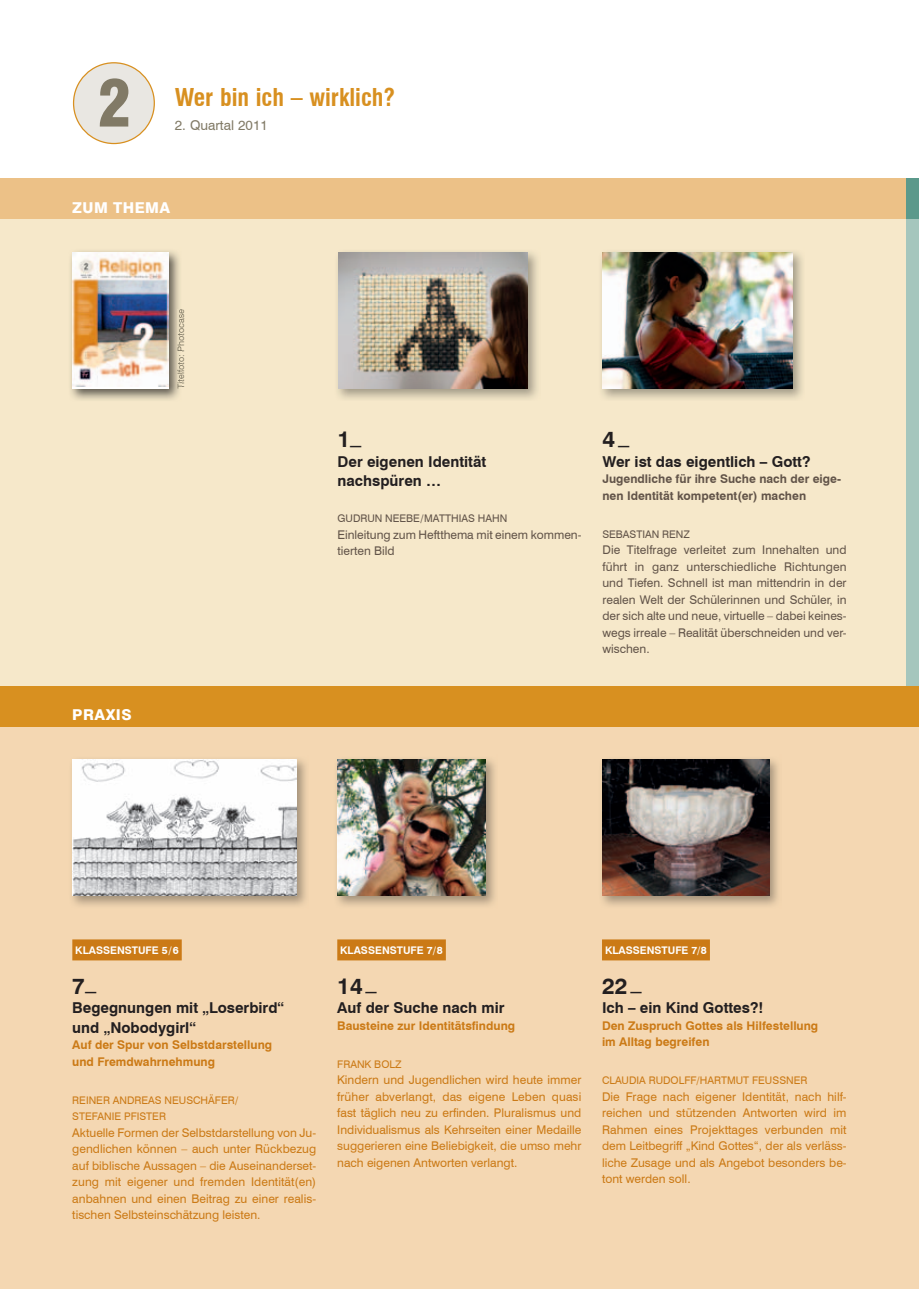
<style>
.page{position:relative;width:919px;height:1289px;background:#fff}
.page>*{position:absolute;margin:0;border:0;box-sizing:border-box;transform-origin:0 0}
.t1{font:900 condensed 63.45px "Swiss 721 BT";color:#817a66}
.t2{font:700 condensed 24px "Swiss 721 BT";color:#d89020}
.t3{font:700 22.5px "Swiss 721 BT";color:#231f20}
.t4{font:700 15px/19.5px "Swiss 721 BT";color:#231f20}
.t5{font:800 15px "Swiss 721 BT";letter-spacing:.03em;color:#fff}
.t6{font:13.5px "Swiss 721 BT";color:#817a66}
.t7{font:12px/16.5px "Swiss 721 BT";color:#cb7a16;text-align:justify}
.t8{font:12px/16.5px "Swiss 721 BT";color:#625449}
.t9{font:700 12px/16.5px "Swiss 721 BT";color:#cb7a16}
.t10{font:700 12px/16.5px "Swiss 721 BT";color:#625449}
.t11{font:10.5px/16.5px "Swiss 721 BT";color:#cb7a16}
.t12{font:700 10.5px "Swiss 721 BT";color:#fff}
.t13{font:10.5px "Swiss 721 BT";color:#625449}
.t14{font:9px "Swiss 721 BT";color:#817a66}
</style>
<div class="page">
<div style="left:0;top:198px;width:906px;height:517px;background:#f6e8ca"></div>
<div style="left:0;top:178px;width:906px;height:40px;background:#ecc187"></div>
<div style="left:906px;top:198px;width:12px;height:503px;background:#a5c6bd"></div>
<div style="left:0;top:701px;width:918px;height:587px;background:#f4d7b2"></div>
<div style="left:0;top:686px;width:918px;height:40px;background:#d89020"></div>
<img style="left:72px;top:759px;width:234px;height:147px">
<img style="left:72px;top:759px;width:224px;height:137px">
<img style="left:337px;top:759px;width:158px;height:147px">
<img style="left:337px;top:759px;width:148px;height:137px">
<div style="left:72px;top:939px;width:110px;height:21px;background:#cb7a16"></div>
<div style="left:337px;top:939px;width:109px;height:21px;background:#cb7a16"></div>
<div style="left:602px;top:939px;width:107px;height:21px;background:#cb7a16"></div>
<div style="left:74px;top:63px;width:80px;height:80px;background:#e9e7e2;border-radius:50%"></div>
<div style="left:73px;top:62px;width:82px;height:82px;border:1px solid #d89020;border-radius:50%"></div>
<img style="left:602px;top:759px;width:176px;height:147px">
<img style="left:602px;top:759px;width:167px;height:137px">
<img style="left:70px;top:251px;width:110px;height:149px">
<img style="left:177px;top:309px;width:4px;height:79px">
<div style="left:72px;top:252px;width:97px;height:137px;background:#fff"></div>
<img style="left:72px;top:252px;width:97px;height:134px">
<img style="left:337px;top:251px;width:201px;height:148px">
<img style="left:338px;top:252px;width:190px;height:137px">
<img style="left:601px;top:251px;width:202px;height:148px">
<img style="left:602px;top:252px;width:190px;height:137px">
<div style="left:906px;top:178px;width:12px;height:40px;background:#5b998b"></div>
<h1 class="t1" style="left:97px;top:65px;width:36px">2</h1>
<h2 class="t2" style="left:175px;top:83px;width:222px">Wer bin ich – wirklich?</h2>
<p class="t6" style="left:175px;top:117px;width:94px">2. Quartal 2011</p>
<p class="t5" style="left:72px;top:199px;width:99px">ZUM THEMA</p>
<p class="t14" style="left:175px;top:389px;width:81px;rotate:-90deg">Titelfoto: Photocase</p>
<p class="t5" style="left:72px;top:706px;width:61px">PRAXIS</p>
<h3 class="t3" style="left:337px;top:425px;width:26px">1<sup>_</sup></h3>
<p class="t4" style="left:337px;top:451px;width:150px">Der eigenen Identität nachspüren …</p>
<p class="t13" style="left:337px;top:512px;width:171px">GUDRUN NEEBE / MATTHIAS HAHN</p>
<p class="t8" style="left:337px;top:526px;width:245px">Einleitung zum Heftthema mit einem kommen&shy;tierten Bild</p>
<h3 class="t3" style="left:602px;top:425px;width:28px">4 <sup>_</sup></h3>
<p class="t4" style="left:602px;top:451px;width:209px">Wer ist das eigentlich – Gott?</p>
<p class="t10" style="left:602px;top:470px;width:240px">Jugendliche für ihre Suche nach der eige&shy;nen Identität kompetent(er) machen</p>
<p class="t13" style="left:602px;top:528px;width:89px">SEBASTIAN RENZ</p>
<p class="t8" style="left:602px;top:542px;width:246px;text-align:justify">Die Titelfrage verleitet zum Innehalten und führt in ganz unterschiedliche Richtungen und Tiefen. Schnell ist man mittendrin in der realen Welt der Schülerinnen und Schüler, in der sich alte und neue, virtuelle – dabei keines&shy;wegs irreale – Realität überschneiden und ver&shy;wischen.</p>
<p class="t12" style="left:75px;top:944px;width:105px">KLASSENSTUFE 5 / 6</p>
<h3 class="t3" style="left:72px;top:971px;width:26px">7<sup>_</sup></h3>
<p class="t4" style="left:72px;top:997px;width:213px">Begegnungen mit „Loserbird“ und „Nobodygirl“</p>
<p class="t9" style="left:72px;top:1036px;width:201px">Auf der Spur von Selbstdarstellung und Fremdwahrnehmung</p>
<p class="t11" style="left:72px;top:1091px;width:167px">REINER ANDREAS NEUSCHÄFER /<br>STEFANIE PFISTER</p>
<p class="t7" style="left:72px;top:1124px;width:245px">Aktuelle Formen der Selbstdarstellung von Ju&shy;gendlichen können – auch unter Rückbezug auf biblische Aussagen – die Auseinanderset&shy;zung mit eigener und fremden Identität(en) anbahnen und einen Beitrag zu einer realis&shy;tischen Selbsteinschätzung leisten.</p>
<p class="t12" style="left:340px;top:944px;width:104px">KLASSENSTUFE 7 / 8</p>
<h3 class="t3" style="left:337px;top:971px;width:41px">14 <sup>_</sup></h3>
<p class="t4" style="left:337px;top:997px;width:169px">Auf der Suche nach mir</p>
<p class="t9" style="left:337px;top:1016px;width:179px">Bausteine zur Identitätsfindung</p>
<p class="t11" style="left:337px;top:1055px;width:66px">FRANK BOLZ</p>
<p class="t7" style="left:337px;top:1071px;width:246px">Kindern und Jugendlichen wird heute immer früher abverlangt, das eigene Leben quasi fast täglich neu zu erfinden. Pluralismus und Individualismus als Kehrseiten einer Medaille suggerieren eine Beliebigkeit, die umso mehr nach eigenen Antworten verlangt.</p>
<p class="t12" style="left:605px;top:944px;width:103px">KLASSENSTUFE 7/ 8</p>
<h3 class="t3" style="left:602px;top:971px;width:41px">22 <sup>_</sup></h3>
<p class="t4" style="left:602px;top:997px;width:163px">Ich – ein Kind Gottes?!</p>
<p class="t9" style="left:602px;top:1016px;width:218px">Den Zuspruch Gottes als Hilfestellung im Alltag begreifen</p>
<p class="t11" style="left:602px;top:1072px;width:207px">CLAUDIA RUDOLFF/HARTMUT FEUSSNER</p>
<p class="t7" style="left:602px;top:1088px;width:246px">Die Frage nach eigener Identität, nach hilf&shy;reichen und stützenden Antworten wird im Rahmen eines Projekttages verbunden mit dem Leitbegriff „Kind Gottes“, der als verläss&shy;liche Zusage und als Angebot besonders be&shy;tont werden soll.</p>
</div>
